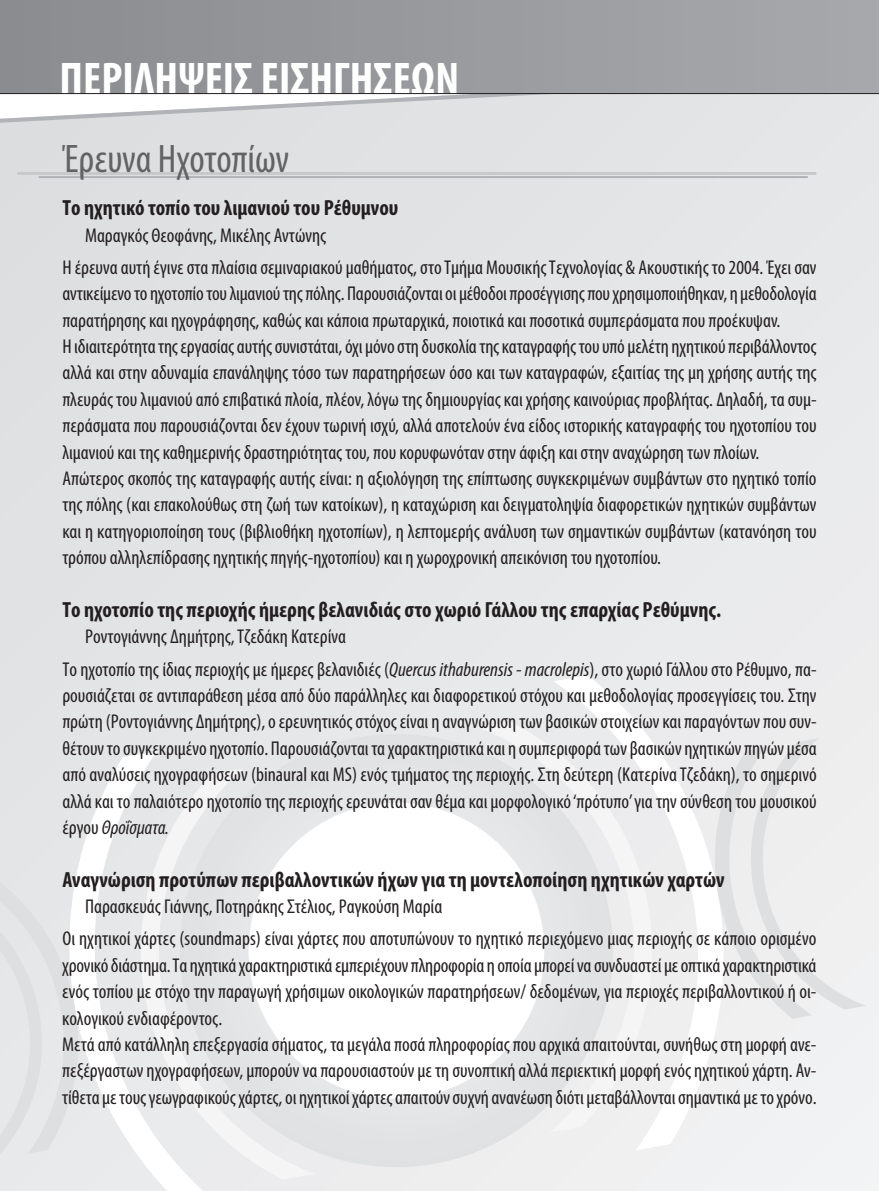
<style>
.page{position:relative;width:879px;height:1191px;background:#fff}
.page>*{position:absolute;margin:0;border:0;box-sizing:border-box;transform-origin:0 0}
.t1{font:700 condensed 46px "Myriad Pro";color:#fff}
.t2{font:condensed 40px "Myriad Pro";color:#636366}
.t3{font:700 condensed 22px "Myriad Pro";color:#231f20}
.t4{font:condensed 20px/26.4px "Myriad Pro";color:#231f20}
.s1{font-style:italic}
</style>
<div class="page">
<div style="left:0;top:93px;width:879px;height:1098px;background:#e4e5e7"></div>
<svg style="left:75px;top:751px;width:128px;height:440px"></svg>
<svg style="left:553px;top:675px;width:181px;height:475px;fill:#efeff0"></svg>
<svg style="left:162px;top:716px;width:468px;height:468px"></svg>
<svg style="left:237px;top:791px;width:319px;height:319px;fill:#fff"></svg>
<svg style="left:69px;top:882px;width:15px;height:281px"></svg>
<svg style="left:709px;top:738px;width:157px;height:280px"></svg>
<hr style="left:17px;top:172px;width:799px;height:3px;background:#c7c8ca">
<hr style="left:38px;top:176px;width:770px;height:2px;background:#b2b3b7">
<svg style="left:0;top:94px;width:684px;height:29px"></svg>
<div style="left:0;top:0;width:879px;height:94px;background:linear-gradient(to right,#8a8c8f,#a7a8ac)"></div>
<hr style="left:0;top:93px;width:879px;height:1px;background:#231f20">
<h1 class="t1" style="left:60px;top:62px;width:401px">ΠΕρΙΛΗΨΕΙΣ ΕΙΣΗΓΗΣΕΩΝ</h1>
<h2 class="t2" style="left:62px;top:144px;width:228px">Έρευνα Ηχοτοπίων</h2>
<p class="t3" style="left:62px;top:200px;width:338px">Το ηχητικό τοπίο του λιμανιού του ρέθυμνου</p>
<p class="t4" style="left:62px;top:221px;width:756px;line-height:32px;text-indent:23px">Μαραγκός Θεοφάνης, Μικέλης Αντώνης<br>Η έρευνααυτή έγινεστα πλαίσιασεμιναριακούμαθήματος,στοΤμήμα ΜουσικήςΤεχνολογίας &amp; Ακουστικής το2004. Έχεισαν</p>
<p class="t4" style="left:62px;top:282px;width:756px">αντικείμενοτο ηχοτοπίοτουλιμανιούτης πόλης. Παρουσιάζονταιοιμέθοδοι προσέγγισης πουχρησιμοποιήθηκαν, η μεθοδολογία παρατήρησης και ηχογράφησης, καθώς και κάποια πρωταρχικά, ποιοτικά και ποσοτικά συμπεράσματα που προέκυψαν.<br>Η ιδιαιτερότητατηςεργασίαςαυτήςσυνιστάται,όχιμόνοστη δυσκολίατηςκαταγραφήςτουυπόμελέτη ηχητικού περιβάλλοντος αλλά και στην αδυναμία επανάληψης τόσο των παρατηρήσεων όσο και των καταγραφών, εξαιτίας της μη χρήσης αυτής της πλευράς του λιμανιού από επιβατικά πλοία, πλέον, λόγω της δημιουργίας και χρήσης καινούριας προβλήτας. Δηλαδή, τα συμ&shy;περάσματα που παρουσιάζονται δεν έχουν τωρινή ισχύ, αλλά αποτελούν ένα είδος ιστορικής καταγραφής του ηχοτοπίου του λιμανιού και της καθημερινής δραστηριότητας του, που κορυφωνόταν στην άφιξη και στην αναχώρηση των πλοίων.<br>Απώτερος σκοπός της καταγραφής αυτής είναι: η αξιολόγηση της επίπτωσης συγκεκριμένων συμβάντων στο ηχητικό τοπίο της πόλης (και επακολούθως στη ζωή των κατοίκων), η καταχώριση και δειγματοληψία διαφορετικών ηχητικών συμβάντων και η κατηγοριοποίηση τους (βιβλιοθήκη ηχοτοπίων), η λεπτομερής ανάλυση των σημαντικών συμβάντων (κατανόηση του τρόπου αλληλεπίδρασης ηχητικής πηγής-ηχοτοπίου) και η χωροχρονική απεικόνιση του ηχοτοπίου.</p>
<p class="t3" style="left:62px;top:602px;width:660px">Το ηχοτοπίο της περιοχής ήμερης βελανιδιάς στο χωριό Γάλλου της επαρχίας ρεθύμνης.</p>
<p class="t4" style="left:62px;top:622px;width:756px;line-height:32px;text-indent:23px">Ροντογιάννης Δημήτρης,Τζεδάκη Κατερίνα<br>Το ηχοτοπίο της ίδιας περιοχής με ήμερες βελανιδιές (<span class="s1">Quercus ithaburensis - macrolepis</span>), στο χωριό Γάλλου στο Ρέθυμνο, πα-</p>
<p class="t4" style="left:62px;top:684px;width:756px;text-align:justify">ρουσιάζεται σε αντιπαράθεση μέσα από δύο παράλληλες και διαφορετικού στόχου και μεθοδολογίας προσεγγίσεις του. Στην πρώτη (Ροντογιάννης Δημήτρης),οερευνητικόςστόχοςείναι η αναγνώριση των βασικώνστοιχείωνκαι παραγόντων πουσυν&shy;θέτουντοσυγκεκριμένο ηχοτοπίο. Παρουσιάζονταιταχαρακτηριστικάκαι η συμπεριφοράτων βασικών ηχητικών πηγώνμέσα από αναλύσεις ηχογραφήσεων (binaural και MS) ενός τμήματος της περιοχής. Στη δεύτερη (ΚατερίναΤζεδάκη), το σημερινό αλλά και το παλαιότερο ηχοτοπίο της περιοχής ερευνάται σαν θέμα και μορφολογικό‘πρότυπο’για την σύνθεση του μουσικού έργου <span class="s1">Θροΐσματα.</span></p>
<p class="t3" style="left:62px;top:871px;width:664px">Αναγνώριση προτύπων περιβαλλοντικών ήχων για τη μοντελοποίηση ηχητικών χαρτών</p>
<p class="t4" style="left:62px;top:892px;width:755px;line-height:32px;text-indent:23px">Παρασκευάς Γιάννης, Ποτηράκης Στέλιος, Ραγκούση Μαρία<br>Οι ηχητικοί χάρτες (soundmaps) είναι χάρτες που αποτυπώνουν το ηχητικό περιεχόμενο μιας περιοχής σε κάποιο ορισμένο</p>
<p class="t4" style="left:62px;top:953px;width:756px">χρονικόδιάστημα.Τα ηχητικάχαρακτηριστικάεμπεριέχουν πληροφορία η οποίαμπορείνασυνδυαστείμεοπτικάχαρακτηριστικά ενός τοπίου με στόχο την παραγωγή χρήσιμων οικολογικών παρατηρήσεων/ δεδομένων, για περιοχές περιβαλλοντικού ή οι&shy;κολογικού ενδιαφέροντος.<br>Μετάαπόκατάλληλη επεξεργασίασήματος, ταμεγάλα ποσά πληροφορίας πουαρχικάαπαιτούνται,συνήθωςστη μορφή ανε&shy;πεξέργαστων ηχογραφήσεων, μπορούν να παρουσιαστούν με τη συνοπτική αλλά περιεκτική μορφή ενός ηχητικού χάρτη. Αν&shy;τίθεταμετουςγεωγραφικούςχάρτες,οι ηχητικοίχάρτεςαπαιτούνσυχνή ανανέωση διότιμεταβάλλονταισημαντικάμετοχρόνο.</p>
</div>
